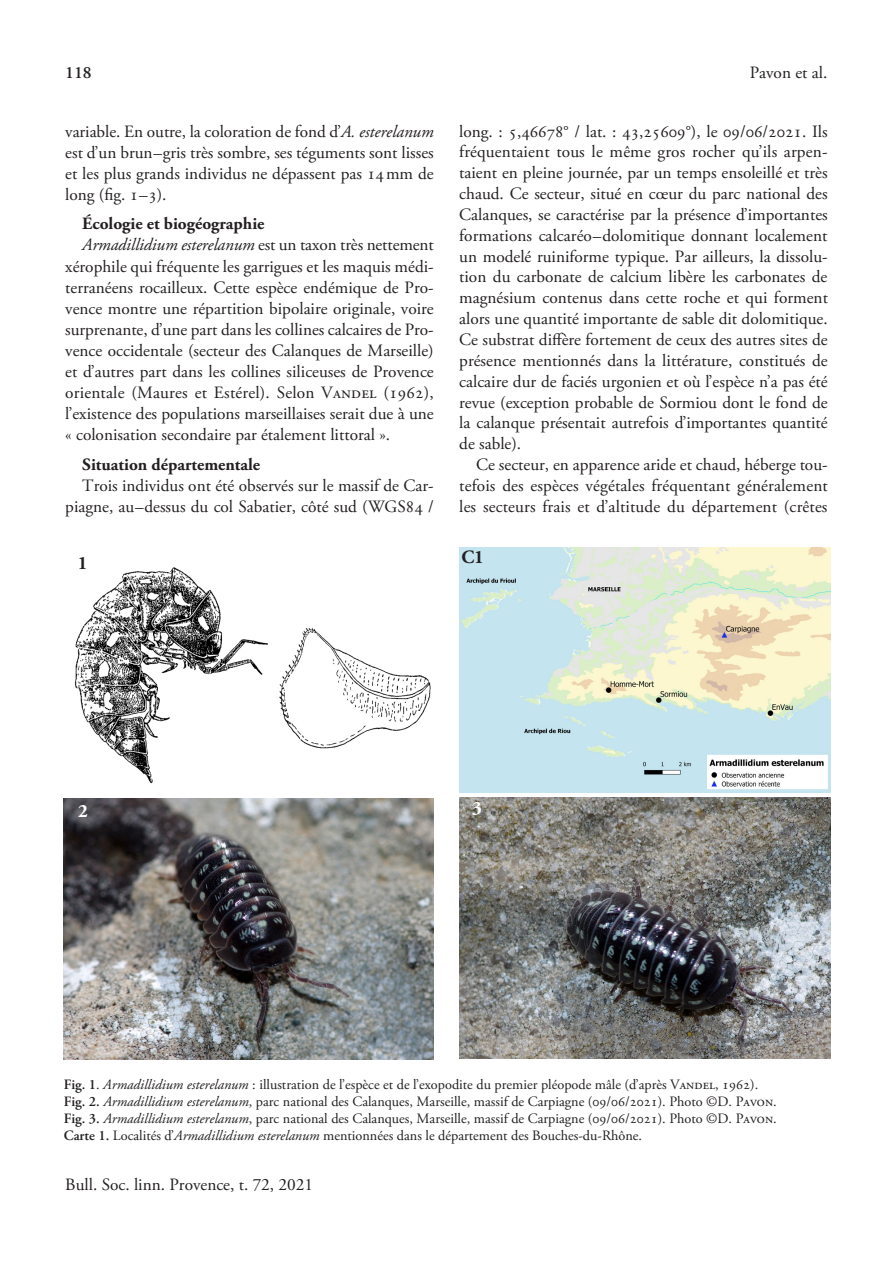
<style>
.page{position:relative;width:893px;height:1263px;background:#fff}
.page>*{position:absolute;margin:0;border:0;box-sizing:border-box;transform-origin:0 0}
.EtTipar{font:700 18.75px "Adobe Garamond Pro";color:#231f20}
.EtTipar-2{font:700 18.75px "Adobe Garamond Pro";color:#fff}
.t1{font:17.25px/20.9px "Adobe Garamond Pro";color:#231f20;text-align:justify}
.A{font:700 17.25px "Adobe Garamond Pro";color:#231f20}
.t2{font:600 17.25px "Adobe Garamond Pro";color:#231f20}
.fig{font:14.25px "Adobe Garamond Pro";color:#231f20}
.s1{font-style:italic}
.s2{font-weight:600}
</style>
<div class="page">
<img style="left:459px;top:547px;width:371px;height:246px">
<img style="left:64px;top:799px;width:370px;height:260px">
<img style="left:75px;top:567px;width:356px;height:217px">
<img style="left:459px;top:797px;width:371px;height:261px">
<p class="t2" style="left:65px;top:62px;width:28px">118</p>
<p class="t1" style="left:750px;top:63px;width:79px">Pavon et al.</p>
<p class="t1" style="left:65px;top:121px;width:370px">variable. En outre, la coloration de fond d’<span class="s1">A. esterelanum </span>est d’un brun–gris très sombre, ses téguments sont lisses et les plus grands individus ne dépassent pas 14mm de long (fig. 1–3).</p>
<p class="A" style="left:82px;top:214px;width:184px">Écologie et biogéographie</p>
<p class="t1" style="left:65px;top:235px;width:370px;text-indent:17px"><span class="s1">Armadillidium esterelanum</span> est un taxon très nettement xérophile qui fréquente les garrigues et les maquis médi&shy;terranéens rocailleux. Cette espèce endémique de Pro&shy;vence montre une répartition bipolaire originale, voire surprenante, d’une part dans les collines calcaires de Pro&shy;vence occidentale (secteur des Calanques de Marseille) et d’autres part dans les collines siliceuses de Provence orientale (Maures et Estérel). Selon Vandel (1962), l’existence des populations marseillaises serait due à une « colonisation secondaire par étalement littoral ».</p>
<p class="A" style="left:82px;top:454px;width:179px">Situation départementale</p>
<p class="t1" style="left:65px;top:475px;width:370px;text-align:right">Trois individus ont été observés sur le massif de Car&shy;piagne, au–dessus du col Sabatier, côté sud (WGS84 /</p>
<p class="EtTipar" style="left:78px;top:552px;width:11px">1</p>
<p class="t1" style="left:459px;top:121px;width:370px">long. : 5,46678° / lat. : 43,25609°), le 09/06/2021. Ils fréquentaient tous le même gros rocher qu’ils arpen&shy;taient en pleine journée, par un temps ensoleillé et très chaud. Ce secteur, situé en cœur du parc national des Calanques, se caractérise par la présence d’importantes formations calcaréo–dolomitique donnant localement un modelé ruiniforme typique. Par ailleurs, la dissolu&shy;tion du carbonate de calcium libère les carbonates de magnésium contenus dans cette roche et qui forment alors une quantité importante de sable dit dolomitique.<br>Ce substrat diffère fortement de ceux des autres sites de présence mentionnés dans la littérature, constitués de calcaire dur de faciés urgonien et où l’espèce n’a pas été revue (exception probable de Sormiou dont le fond de la calanque présentait autrefois d’importantes quantité de sable).</p>
<p class="t1" style="left:459px;top:455px;width:370px;text-indent:17px">Ce secteur, en apparence aride et chaud, héberge tou&shy;tefois des espèces végétales fréquentant généralement les secteurs frais et d’altitude du département (crêtes</p>
<p class="EtTipar" style="left:461px;top:546px;width:24px">C1</p>
<p class="EtTipar-2" style="left:78px;top:800px;width:11px">2</p>
<p class="EtTipar-2" style="left:472px;top:797px;width:11px">3</p>
<p class="fig" style="left:64px;top:1075px;width:696px"><span class="s2">Fig. 1</span>. <span class="s1">Armadillidium esterelanum</span> : illustration de l’espèce et de l’exopodite du premier pléopode mâle (d’après Vandel, 1962).</p>
<p class="fig" style="left:64px;top:1093px;width:715px"><span class="s2">Fig. 2.</span> <span class="s1">Armadillidium esterelanum</span>, parc national des Calanques, Marseille, massif de Carpiagne (09/06/2021). Photo ©D. Pavon.</p>
<p class="fig" style="left:64px;top:1110px;width:715px"><span class="s2">Fig. 3.</span> <span class="s1">Armadillidium esterelanum</span>, parc national des Calanques, Marseille, massif de Carpiagne (09/06/2021). Photo ©D. Pavon.</p>
<p class="fig" style="left:64px;top:1127px;width:580px"><span class="s2">Carte 1.</span> Localités d’<span class="s1">Armadillidium esterelanum</span> mentionnées dans le département des Bouches-du-Rhône.</p>
<p class="t1" style="left:65px;top:1175px;width:249px">Bull. Soc. linn. Provence, t. 72, 2021</p>
</div>
